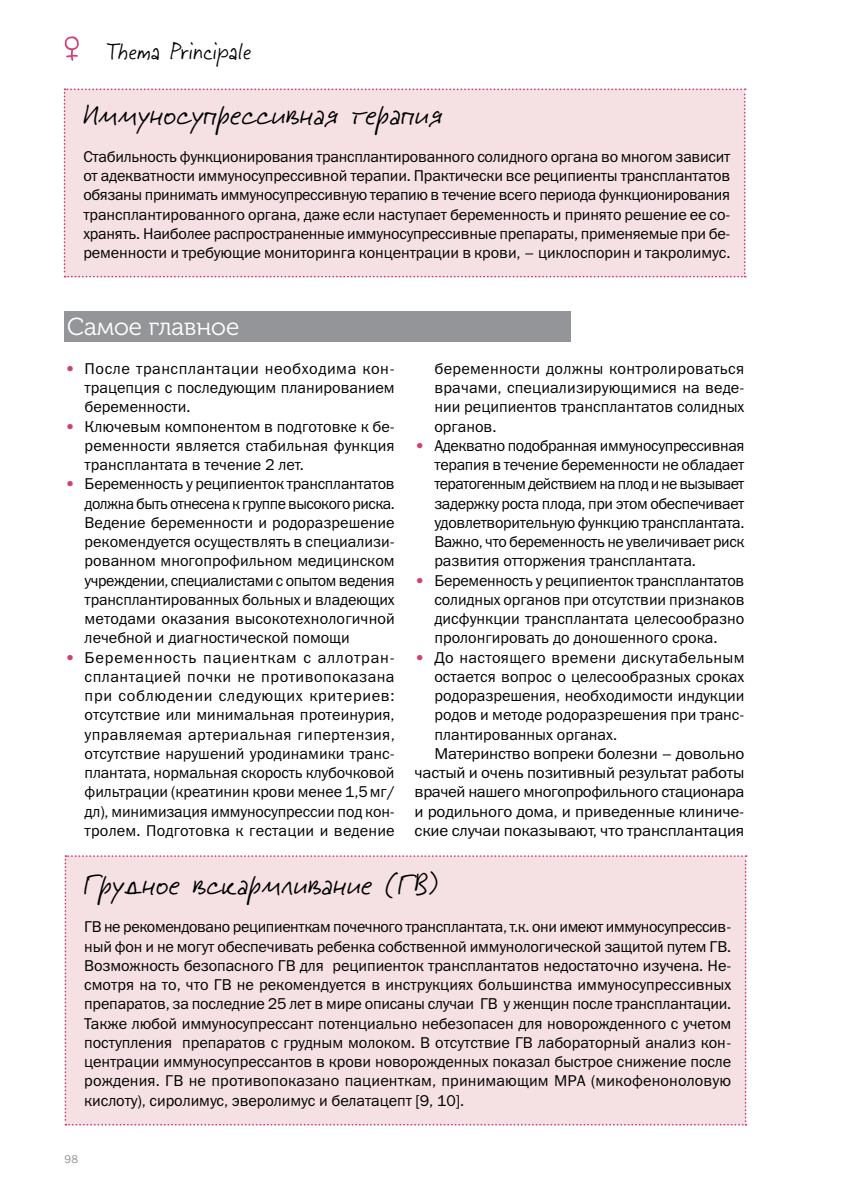
<style>
.page{position:relative;width:844px;height:1191px;background:#fff}
.page>*{position:absolute;margin:0;border:0;box-sizing:border-box;transform-origin:0 0}
.t1{font:31.5px "Jeff Script";color:#000}
.t2{font:24.5px "Jeff Script";letter-spacing:.015em;color:#000;scale:.93 1}
.t3{font:24.5px "Museo Cyrl 300";color:#fff}
.t4{font:15.75px/19.2px "Franklin Gothic Book C";color:#000;text-align:justify}
.t5{font:15.75px "Franklin Gothic Book C";color:#000;scale:1.05 1}
.t6{font:15.75px "Franklin Gothic Book C";letter-spacing:-.025em;color:#000;scale:1.04 1}
.t7{font:15.75px "Franklin Gothic Book C";letter-spacing:.02em;color:#000}
.t8{font:11.38px "Franklin Gothic Book C";color:#939598}
.s1{font-family:"Franklin Gothic Demi C";color:#d13f76}
</style>
<div class="page">
<div style="left:64px;top:311px;width:507px;height:31px;background:#939598"></div>
<svg style="left:64px;top:36px;width:681px;height:241px"></svg>
<div style="left:64px;top:855px;width:682px;height:270px;background:#f5e0e4"></div>
<h2 class="t2" style="left:106px;top:33px;width:157px">Thema Principale</h2>
<h1 class="t1" style="left:83px;top:91px;width:361px">Иммуносупрессивная терапия</h1>
<p class="t4" style="left:83px;top:147px;width:648px">Стабильность функционирования трансплантированного солидного органа во многом зависит от адекватности иммуносупрессивной терапии. Практически все реципиенты трансплантатов обязаны принимать иммуносупрессивную терапию в течение всего периода функционирования трансплантированного органа, даже если наступает беременность и принято решение ее со&shy;хранять. Наиболее распространенные иммуносупрессивные препараты, применяемые при бе&shy;ременности и требующие мониторинга концентрации в крови, – циклоспорин и такролимус.</p>
<h2 class="t3" style="left:67px;top:314px;width:173px">Самое главное</h2>
<p class="t4" style="left:85px;top:358px;width:311px;text-indent:-20px"><span class="s1">•</span> После трансплантации необходима кон&shy;трацепция с последующим планированием беременности.</p>
<p class="t4" style="left:85px;top:416px;width:311px;text-indent:-20px"><span class="s1">•</span> Ключевым компонентом в подготовке к бе&shy;ременности является стабильная функция трансплантата в течение 2 лет.</p>
<p class="t4" style="left:85px;top:474px;width:312px;text-indent:-20px"><span class="s1">•</span> Беременность у реципиенток трансплантатов должна быть отнесена к группе высокого риска.<br>Ведение беременности и родоразрешение рекомендуется осуществлять в специализи&shy;рованном многопрофильном медицинском учреждении, специалистами с опытом ведения трансплантированных больных и владеющих методами оказания высокотехнологичной лечебной и диагностической помощи</p>
<p class="t4" style="left:85px;top:647px;width:311px;text-indent:-20px"><span class="s1">•</span> Беременность пациенткам с аллотран&shy;сплантацией почки не противопоказана при соблюдении следующих критериев: отсутствие или минимальная протеинурия, управляемая артериальная гипертензия, отсутствие нарушений уродинамики транс&shy;плантата, нормальная скорость клубочковой фильтрации (креатинин крови менее 1,5мг/ дл), минимизация иммуносупрессии под кон&shy;тролем. Подготовка к гестации и ведение</p>
<p class="t4" style="left:434px;top:358px;width:311px">беременности должны контролироваться врачами, специализирующимися на веде&shy;нии реципиентов трансплантатов солидных органов.</p>
<p class="t4" style="left:434px;top:435px;width:311px;text-indent:-20px"><span class="s1">•</span> Адекватно подобранная иммуносупрессивная терапия в течение беременности не обладает тератогенным действием на плод и не вызывает задержку роста плода, при этом обеспечивает удовлетворительную функцию трансплантата.<br>Важно, что беременность не увеличивает риск развития отторжения трансплантата.</p>
<p class="t4" style="left:434px;top:570px;width:311px;text-indent:-20px"><span class="s1">•</span> Беременность у реципиенток трансплантатов солидных органов при отсутствии признаков дисфункции трансплантата целесообразно пролонгировать до доношенного срока.</p>
<p class="t7" style="left:414px;top:648px;width:331px"><span class="s1">•</span> До настоящего времени дискутабельным</p>
<p class="t4" style="left:434px;top:666px;width:311px">остается вопрос о целесообразных сроках</p>
<p class="t4" style="left:434px;top:686px;width:311px">родоразрешения, необходимости индукции</p>
<p class="t4" style="left:434px;top:705px;width:311px">родов и методе родоразрешения при транс-</p>
<p class="t4" style="left:434px;top:724px;width:184px">плантированных органах.</p>
<p class="t5" style="left:434px;top:745px;width:297px">Материнство вопреки болезни – довольно</p>
<p class="t5" style="left:414px;top:764px;width:315px">частый и очень позитивный результат работы</p>
<p class="t6" style="left:414px;top:783px;width:318px">врачей нашего многопрофильного стационара</p>
<p class="t5" style="left:414px;top:802px;width:315px">и родильного дома, и приведенные клиниче-</p>
<p class="t5" style="left:414px;top:822px;width:315px">ские случаи показывают, что трансплантация</p>
<h1 class="t1" style="left:84px;top:861px;width:356px">Грудное вскармливание (ГВ)</h1>
<p class="t4" style="left:84px;top:917px;width:648px">ГВ не рекомендовано реципиенткам почечного трансплантата, т.к. они имеют иммуносупрессив&shy;ный фон и не могут обеспечивать ребенка собственной иммунологической защитой путем ГВ.<br>Возможность безопасного ГВ для реципиенток трансплантатов недостаточно изучена. Не&shy;смотря на то, что ГВ не рекомендуется в инструкциях большинства иммуносупрессивных препаратов, за последние 25 лет в мире описаны случаи ГВ у женщин после трансплантации.<br>Также любой иммуносупрессант потенциально небезопасен для новорожденного с учетом поступления препаратов с грудным молоком. В отсутствие ГВ лабораторный анализ кон&shy;центрации иммуносупрессантов в крови новорожденных показал быстрое снижение после рождения. ГВ не противопоказано пациенткам, принимающим MPA (микофеноноловую кислоту), сиролимус, эверолимус и белатацепт [9, 10].</p>
<p class="t8" style="left:64px;top:1152px;width:15px">98</p>
</div>
